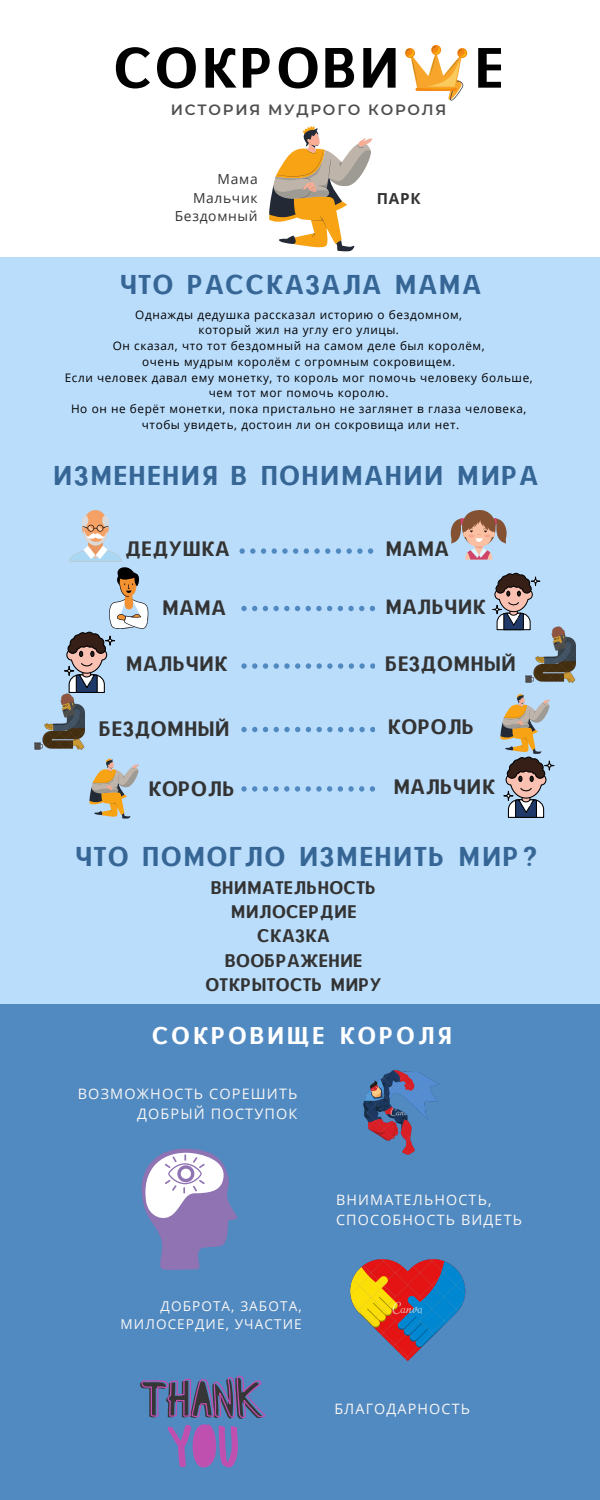
<style>
.page{position:relative;width:600px;height:1500px;background:#5189c1}
.page>*{position:absolute;margin:0;border:0;box-sizing:border-box;transform-origin:0 0}
.t1{font:55px "CAT Neuzeit";letter-spacing:.08em;color:#000}
.t2{font:26.5px "CAT Neuzeit";letter-spacing:.09em;color:#366695}
.t3{font:23.6px "CAT Neuzeit";letter-spacing:.15em;color:#fff}
.t4{font:20.3px "CAT Neuzeit";letter-spacing:.05em;color:#333}
.t5{font:20.1px "CAT Neuzeit";letter-spacing:.05em;color:#333}
.t6{font:17.8px/24.2px "CAT Neuzeit";letter-spacing:.05em;color:#333;text-align:center}
.t7{font:700 15.2px "Open Sans";color:#333}
.t8{font:600 14.9px "Montserrat";letter-spacing:.12em;color:#4e4e4e}
.t9{font:14.4px/19.4px "Open Sans";letter-spacing:.08em;color:#f9f7f5;text-align:right}
.t10{font:14.3px/19.5px "Open Sans";letter-spacing:.08em;color:#f9f7f5}
.t11{font:13.8px/18.8px "Open Sans";letter-spacing:.05em;color:#333;text-align:right}
.t12{font:13.6px/18.8px "Open Sans";letter-spacing:.08em;color:#f9f7f5;text-align:right}
.t13{font:11.8px/15.8px "Open Sans";letter-spacing:.05em;color:#000;text-align:center}
</style>
<div class="page">
<div style="left:0;top:0;width:600px;height:269px;background:#fff"></div>
<div style="left:0;top:257px;width:600px;height:747px;background:#bbddfc"></div>
<svg style="left:269px;top:126px;width:104px;height:126px"></svg>
<svg style="left:406px;top:46px;width:60px;height:55px"></svg>
<svg style="left:239px;top:548px;width:135px;height:6px"></svg>
<svg style="left:241px;top:606px;width:135px;height:5px"></svg>
<svg style="left:241px;top:663px;width:134px;height:6px"></svg>
<svg style="left:241px;top:727px;width:134px;height:5px"></svg>
<svg style="left:241px;top:786px;width:134px;height:6px"></svg>
<svg style="left:450px;top:510px;width:57px;height:50px"></svg>
<svg style="left:494px;top:573px;width:39px;height:57px"></svg>
<svg style="left:531px;top:577px;width:9px;height:8px"></svg>
<div style="left:531px;top:576px;width:9px;height:10px;border:1px solid #000;border-radius:50%"></div>
<svg style="left:493px;top:605px;width:8px;height:9px"></svg>
<div style="left:492px;top:605px;width:10px;height:9px;border:1px solid #000;border-radius:50%"></div>
<svg style="left:66px;top:510px;width:82px;height:183px"></svg>
<svg style="left:105px;top:636px;width:10px;height:9px"></svg>
<div style="left:105px;top:636px;width:10px;height:10px;border:1px solid #000;border-radius:50%"></div>
<svg style="left:65px;top:666px;width:9px;height:9px"></svg>
<div style="left:64px;top:666px;width:10px;height:10px;border:1px solid #000;border-radius:50%"></div>
<img style="left:526px;top:627px;width:50px;height:56px">
<img style="left:35px;top:694px;width:50px;height:56px">
<svg style="left:89px;top:758px;width:50px;height:61px"></svg>
<svg style="left:500px;top:694px;width:50px;height:124px"></svg>
<svg style="left:545px;top:761px;width:9px;height:9px"></svg>
<div style="left:544px;top:760px;width:10px;height:11px;border:1px solid #000;border-radius:50%"></div>
<svg style="left:504px;top:791px;width:9px;height:9px"></svg>
<div style="left:503px;top:791px;width:11px;height:10px;border:1px solid #000;border-radius:50%"></div>
<img style="left:363px;top:1070px;width:76px;height:84px">
<svg style="left:141px;top:1149px;width:96px;height:121px"></svg>
<img style="left:350px;top:1259px;width:116px;height:102px">
<svg style="left:140px;top:1376px;width:126px;height:92px"></svg>
<h1 class="t1" style="left:115px;top:34px;width:285px">СОКРОВИ</h1>
<h1 class="t1" style="left:476px;top:34px;width:28px">Е</h1>
<p class="t8" style="left:171px;top:100px;width:277px">ИСТОРИЯ МУДРОГО КОРОЛЯ</p>
<p class="t11" style="left:175px;top:169px;width:84px">Мама<br>Мальчик<br>Бездомный</p>
<p class="t7" style="left:377px;top:188px;width:45px">ПАРК</p>
<h2 class="t2" style="left:120px;top:268px;width:362px">ЧТО РАССКАЗАЛА МАМА</h2>
<p class="t13" style="left:65px;top:306px;width:470px">Однажды дедушка рассказал историю о бездомном,<br>который жил на углу его улицы.<br>Он сказал, что тот бездомный на самом деле был королём,<br>очень мудрым королём с огромным сокровищем.<br>Если человек давал ему монетку, то король мог помочь человеку больше, чем тот мог помочь королю.<br>Но он не берёт монетки, пока пристально не заглянет в глаза человека, чтобы увидеть, достоин ли он сокровища или нет.</p>
<h2 class="t2" style="left:54px;top:459px;width:486px">ИЗМЕНЕНИЯ В ПОНИМАНИИ МИРА</h2>
<h3 class="t4" style="left:125px;top:536px;width:105px">ДЕДУШКА</h3>
<h3 class="t4" style="left:386px;top:537px;width:65px">МАМА</h3>
<h3 class="t4" style="left:162px;top:595px;width:65px">МАМА</h3>
<h3 class="t4" style="left:126px;top:652px;width:103px">МАЛЬЧИК</h3>
<h3 class="t5" style="left:386px;top:594px;width:102px">МАЛЬЧИК</h3>
<h3 class="t4" style="left:386px;top:652px;width:131px">БЕЗДОМНЫЙ</h3>
<h3 class="t4" style="left:99px;top:716px;width:131px">БЕЗДОМНЫЙ</h3>
<h3 class="t4" style="left:388px;top:714px;width:88px">КОРОЛЬ</h3>
<h3 class="t4" style="left:148px;top:776px;width:88px">КОРОЛЬ</h3>
<h3 class="t4" style="left:394px;top:774px;width:103px">МАЛЬЧИК</h3>
<h2 class="t2" style="left:76px;top:840px;width:463px">ЧТО ПОМОГЛО ИЗМЕНИТЬ МИР?</h2>
<h3 class="t6" style="left:206px;top:875px;width:177px">ВНИМАТЕЛЬНОСТЬ<br>МИЛОСЕРДИЕ<br>СКАЗКА<br>ВООБРАЖЕНИЕ<br>ОТКРЫТОСТЬ МИРУ</h3>
<h3 class="t3" style="left:153px;top:1021px;width:300px">СОКРОВИЩЕ КОРОЛЯ</h3>
<p class="t9" style="left:78px;top:1084px;width:221px">ВОЗМОЖНОСТЬ СОРЕШИТЬ<br>ДОБРЫЙ ПОСТУПОК</p>
<p class="t12" style="left:121px;top:1296px;width:183px">ДОБРОТА, ЗАБОТА,<br>МИЛОСЕРДИЕ, УЧАСТИЕ</p>
<p class="t10" style="left:336px;top:1190px;width:187px">ВНИМАТЕЛЬНОСТЬ,<br>СПОСОБНОСТЬ ВИДЕТЬ</p>
<p class="t10" style="left:334px;top:1398px;width:137px">БЛАГОДАРНОСТЬ</p>
</div>
